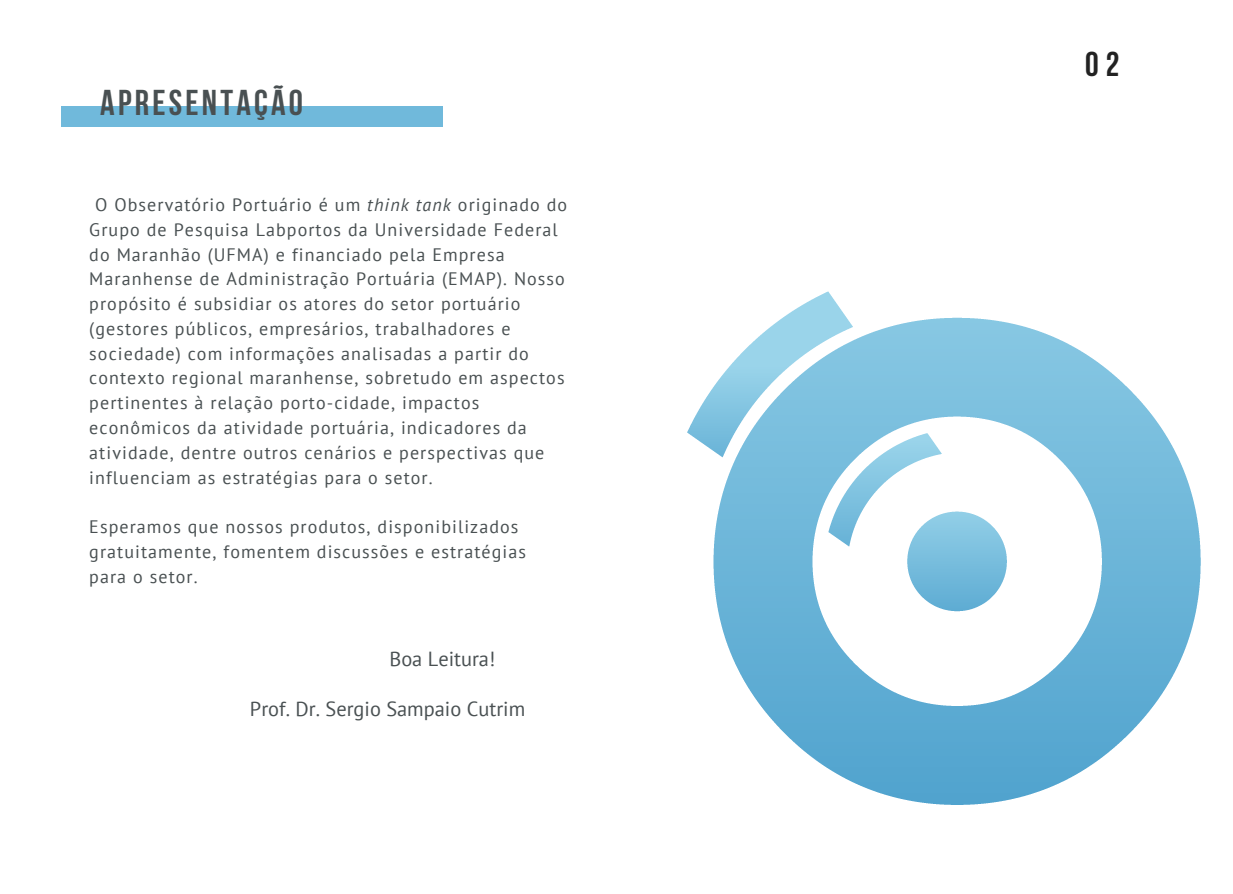
<style>
.page{position:relative;width:1233px;height:894px;background:#fff}
.page>*{position:absolute;margin:0;border:0;box-sizing:border-box;transform-origin:0 0}
.t1{font:700 35.7px "Bebas Neue";letter-spacing:.09em;color:#495052}
.t2{font:700 34.35px "Bebas Neue";color:#222}
.t3{font:20.4px "PT Sans";color:#495052}
.t4{font:18px/24.8px "PT Sans";letter-spacing:.06em;color:#495052}
.s1{font-style:italic}
</style>
<div class="page">
<img style="left:687px;top:291px;width:514px;height:514px">
<div style="left:61px;top:106px;width:382px;height:20px;background:#70b9db"></div>
<p class="t1" style="left:100px;top:88px;width:204px">APRESENTAÇÃO</p>
<p class="t4" style="left:89px;top:192px;width:479px;text-indent:6px">O Observatório Portuário é um <span class="s1">think tank</span> originado do Grupo de Pesquisa Labportos da Universidade Federal do Maranhão (UFMA) e financiado pela Empresa Maranhense de Administração Portuária (EMAP). Nosso propósito é subsidiar os atores do setor portuário (gestores públicos, empresários, trabalhadores e sociedade) com informações analisadas a partir do contexto regional maranhense, sobretudo em aspectos pertinentes à relação porto-cidade, impactos econômicos da atividade portuária, indicadores da atividade, dentre outros cenários e perspectivas que influenciam as estratégias para o setor.</p>
<p class="t4" style="left:89px;top:514px;width:438px">Esperamos que nossos produtos, disponibilizados gratuitamente, fomentem discussões e estratégias para o setor.</p>
<p class="t3" style="left:389px;top:645px;width:107px">Boa Leitura!</p>
<p class="t3" style="left:250px;top:695px;width:277px">Prof. Dr. Sergio Sampaio Cutrim</p>
<p class="t2" style="left:1085px;top:50px;width:36px">02</p>
</div>
